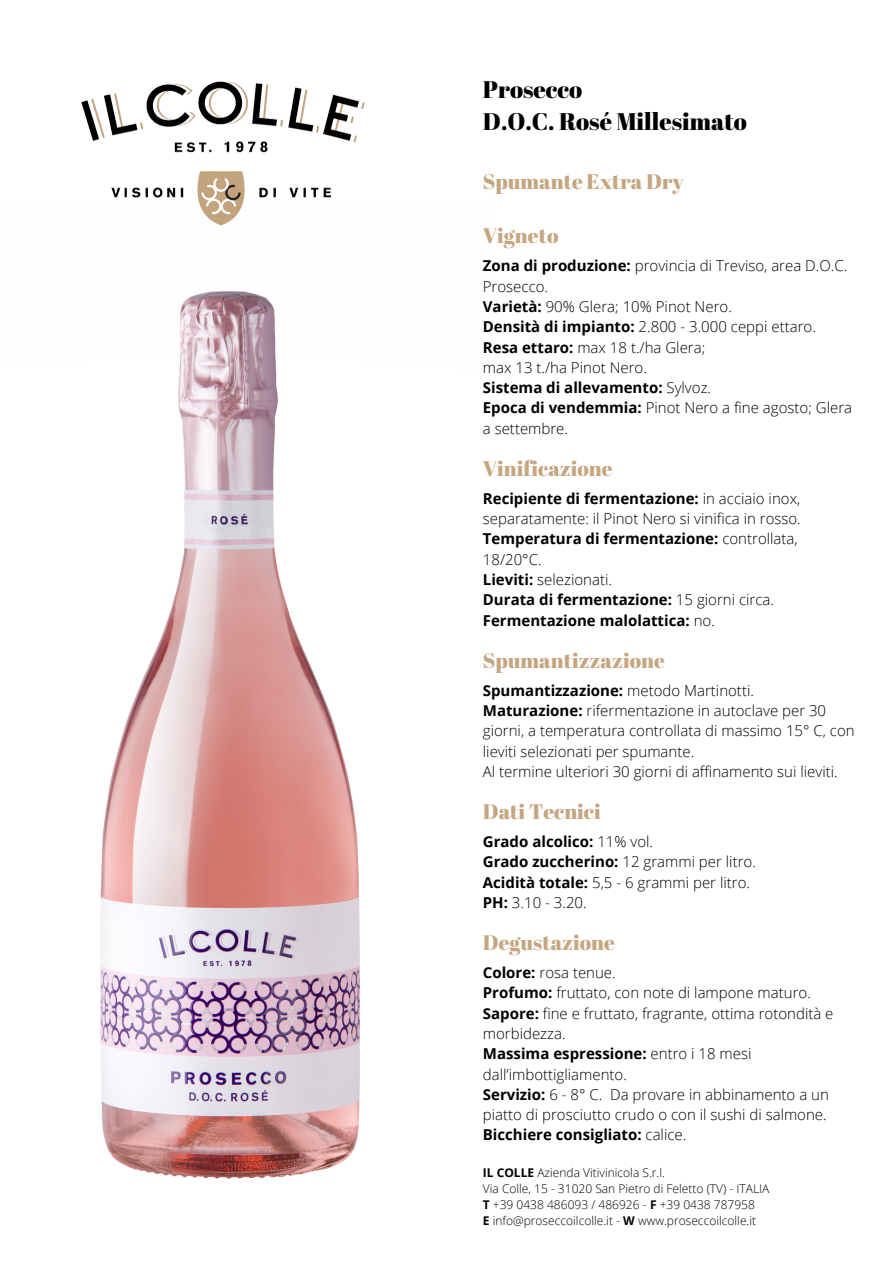
<style>
.page{position:relative;width:894px;height:1264px;background:#fff}
.page>*{position:absolute;margin:0;border:0;box-sizing:border-box;transform-origin:0 0}
.t1{font:24px "Abril Fatface";color:#000}
.t2{font:21px "Abril Fatface";color:#c5a681}
.t3{font:300 15px/20.2px "Open Sans";color:#000}
.t4{font:700 15px/20.2px "Open Sans";color:#000}
.t5{font:300 12px "Open Sans";color:#000}
.s1{font-weight:700}
.s2{font-weight:300}
</style>
<div class="page">
<img style="left:100px;top:291px;width:260px;height:888px">
<img style="left:81px;top:81px;width:284px;height:145px">
<p class="t1" style="left:482px;top:72px;width:101px">Prosecco</p>
<p class="t1" style="left:482px;top:105px;width:265px">D.O.C. Rosé Millesimato</p>
<p class="t2" style="left:482px;top:166px;width:202px">Spumante Extra Dry</p>
<p class="t2" style="left:482px;top:221px;width:77px">Vigneto</p>
<p class="t3" style="left:482px;top:255px;width:366px"><span class="s1">Zona di produzione:</span> provincia di Treviso, area D.O.C.<br>Prosecco.</p>
<p class="t3" style="left:482px;top:296px;width:250px"><span class="s1">Varietà:</span> 90% Glera; 10% Pinot Nero.</p>
<p class="t3" style="left:482px;top:316px;width:334px"><span class="s1">Densità di impianto:</span> 2.800 - 3.000 ceppi ettaro.</p>
<p class="t3" style="left:482px;top:336px;width:224px"><span class="s1">Resa ettaro:</span> max 18 t./ha Glera;</p>
<p class="t3" style="left:482px;top:357px;width:166px">max 13 t./ha Pinot Nero.</p>
<p class="t4" style="left:482px;top:377px;width:230px">Sistema di allevamento: <span class="s2">Sylvoz.</span></p>
<p class="t3" style="left:482px;top:397px;width:370px"><span class="s1">Epoca di vendemmia:</span> Pinot Nero a fine agosto; Glera a settembre.</p>
<p class="t2" style="left:482px;top:453px;width:131px">Vinificazione</p>
<p class="t3" style="left:482px;top:488px;width:319px"><span class="s1">Recipiente di fermentazione:</span> in acciaio inox, separatamente: il Pinot Nero si vinifica in rosso.</p>
<p class="t4" style="left:482px;top:528px;width:316px">Temperatura di fermentazione: <span class="s2">controllata,<br>18/20°C.</span></p>
<p class="t3" style="left:482px;top:569px;width:131px"><span class="s1">Lieviti:</span> selezionati.</p>
<p class="t4" style="left:482px;top:589px;width:292px">Durata di fermentazione: <span class="s2">15 giorni circa.</span></p>
<p class="t4" style="left:482px;top:609px;width:233px">Fermentazione malolattica: <span class="s2">no.</span></p>
<p class="t2" style="left:482px;top:645px;width:183px">Spumantizzazione</p>
<p class="t4" style="left:482px;top:680px;width:272px">Spumantizzazione: <span class="s2">metodo Martinotti.</span></p>
<p class="t3" style="left:482px;top:700px;width:373px"><span class="s1">Maturazione:</span> rifermentazione in autoclave per 30 giorni, a temperatura controllata di massimo 15° C, con lieviti selezionati per spumante.</p>
<p class="t3" style="left:482px;top:761px;width:356px">Al termine ulteriori 30 giorni di affinamento sui lieviti.</p>
<p class="t2" style="left:482px;top:796px;width:119px">Dati Tecnici</p>
<p class="t4" style="left:482px;top:831px;width:172px">Grado alcolico: <span class="s2">11% vol.</span></p>
<p class="t3" style="left:482px;top:851px;width:274px"><span class="s1">Grado zuccherino:</span> 12 grammi per litro.</p>
<p class="t3" style="left:482px;top:871px;width:268px"><span class="s1">Acidità totale:</span> 5,5 - 6 grammi per litro.</p>
<p class="t3" style="left:482px;top:892px;width:105px"><span class="s1">PH:</span> 3.10 - 3.20.</p>
<p class="t2" style="left:482px;top:927px;width:134px">Degustazione</p>
<p class="t3" style="left:482px;top:962px;width:134px"><span class="s1">Colore:</span> rosa tenue.</p>
<p class="t3" style="left:482px;top:982px;width:329px"><span class="s1">Profumo:</span> fruttato, con note di lampone maturo.</p>
<p class="t3" style="left:482px;top:1002px;width:352px"><span class="s1">Sapore:</span> fine e fruttato, fragrante, ottima rotondità e morbidezza.</p>
<p class="t4" style="left:482px;top:1043px;width:270px">Massima espressione: <span class="s2">entro i 18 mesi</span></p>
<p class="t3" style="left:482px;top:1063px;width:145px">dall’imbottigliamento.</p>
<p class="t3" style="left:482px;top:1083px;width:347px"><span class="s1">Servizio:</span> 6 - 8° C. Da provare in abbinamento a un piatto di prosciutto crudo o con il sushi di salmone.</p>
<p class="t4" style="left:482px;top:1124px;width:205px">Bicchiere consigliato: <span class="s2">calice.</span></p>
<p class="t5" style="left:482px;top:1164px;width:183px"><span class="s1">IL COLLE</span> Azienda Vitivinicola S.r.l.</p>
<p class="t5" style="left:482px;top:1180px;width:288px">Via Colle, 15 - 31020 San Pietro di Feletto (TV) - ITALIA</p>
<p class="t5" style="left:482px;top:1196px;width:273px"><span class="s1">T</span> +39 0438 486093 / 486926 - <span class="s1">F</span> +39 0438 787958</p>
<p class="t5" style="left:482px;top:1212px;width:275px"><span class="s1">E</span> info@proseccoilcolle.it - <span class="s1">W</span> www.proseccoilcolle.it</p>
</div>
